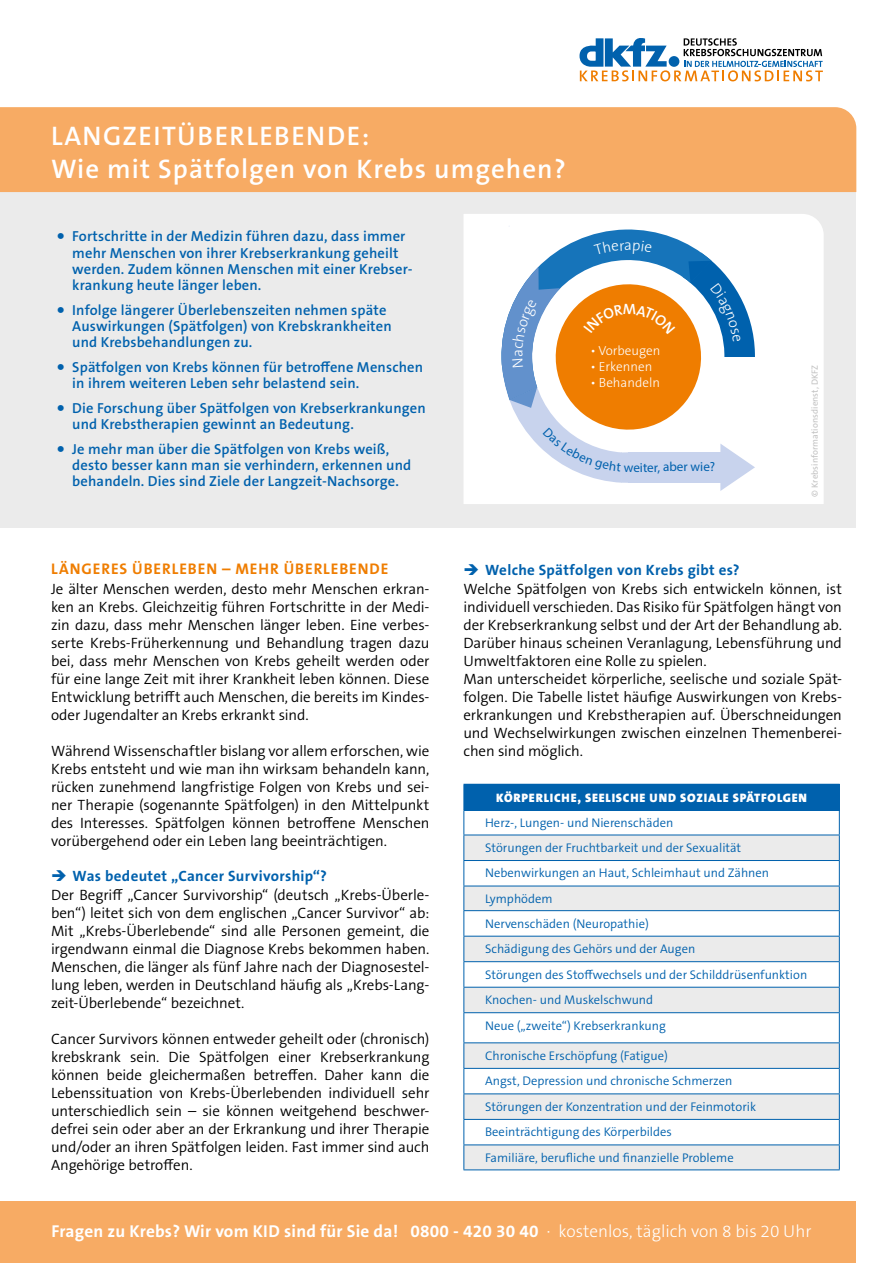
<style>
.page{position:relative;width:893px;height:1263px;background:#fff}
.page>*{position:absolute;margin:0;border:0;box-sizing:border-box;transform-origin:0 0}
.Titel{font:600 27px/32.4px "The Sans B W6";letter-spacing:.04em;color:#fff}
.t1{font:700 17.25px "The Sans B W7";letter-spacing:.01em;color:#fff}
.Head_1___Orange{font:700 15.45px "The Sans B W7";letter-spacing:.06em;color:#ef7d00}
.Fließtext{font:300 15px/18px "The Sans B W4";letter-spacing:-.01em;color:#000;text-align:justify}
.Head_2____Blau_pfeil_aufz{font:700 15px "The Sans B W7";letter-spacing:.02em;color:#0061ad}
.Aufz_blau_w6_semibold_9_7pt{font:600 14.55px/16.2px "The Sans B W6";letter-spacing:.01em;color:#0061ad}
.t2{font:300 13.2px "The Sans B W3";color:#fff}
.t3{font:13.2px "Myriad Pro";letter-spacing:-.005em;color:#0061ad}
.Tabelle_text{font:300 12.6px "The Sans B W4";color:#0061ad}
.Tabelle_U1{font:900 12.3px "The Sans B W9";letter-spacing:.065em;color:#fff}
.Copyright{font:9px "The Sans B W5 Plain";letter-spacing:.01em;color:#c2c2c2}
.s1{font-family:"The Sans B W4";font-weight:300;font-size:27px}
.s2{font-family:"The Sans B W3";font-weight:300}
</style>
<div class="page">
<div style="left:0;top:1201px;width:856px;height:62px;background:#f7ab64"></div>
<svg style="left:579px;top:38px;width:244px;height:43px"></svg>
<div style="left:0;top:191px;width:856px;height:337px;background:#ebebeb"></div>
<div style="left:0;top:107px;width:856px;height:85px;background:#f7ab64"></div>
<div style="left:464px;top:784px;width:375px;height:26px;background:#0061ad"></div>
<svg style="left:464px;top:836px;width:375px;height:333px;fill:#ebebeb"></svg>
<hr style="left:463px;top:784px;width:377px;height:1px;background:#0061ad">
<hr style="left:463px;top:810px;width:377px;height:1px;background:#0061ad">
<hr style="left:463px;top:835px;width:377px;height:1px;background:#0061ad">
<hr style="left:463px;top:860px;width:377px;height:1px;background:#0061ad">
<hr style="left:463px;top:886px;width:377px;height:1px;background:#0061ad">
<hr style="left:463px;top:910px;width:377px;height:1px;background:#0061ad">
<hr style="left:463px;top:936px;width:377px;height:1px;background:#0061ad">
<hr style="left:463px;top:961px;width:377px;height:1px;background:#0061ad">
<hr style="left:463px;top:987px;width:377px;height:1px;background:#0061ad">
<hr style="left:463px;top:1012px;width:377px;height:1px;background:#0061ad">
<hr style="left:463px;top:1042px;width:377px;height:1px;background:#0061ad">
<hr style="left:463px;top:1068px;width:377px;height:1px;background:#0061ad">
<hr style="left:463px;top:1093px;width:377px;height:1px;background:#0061ad">
<hr style="left:463px;top:1119px;width:377px;height:1px;background:#0061ad">
<hr style="left:463px;top:1144px;width:377px;height:1px;background:#0061ad">
<svg style="left:463px;top:785px;width:1px;height:384px"></svg>
<hr style="left:463px;top:1169px;width:377px;height:1px;background:#0061ad">
<svg style="left:839px;top:785px;width:1px;height:384px"></svg>
<div style="left:464px;top:214px;width:360px;height:290px;background:#fff"></div>
<div style="left:713px;top:357px;width:52px;height:28px;background:#fff"></div>
<svg style="left:496px;top:225px;width:259px;height:266px;background:#cec2b3"></svg>
<h1 class="Titel" style="left:51px;top:120px;width:516px">LANGZEITÜBERLEBENDE:<br>Wie mit Spätfolgen von Krebs umgehen?</h1>
<p class="Aufz_blau_w6_semibold_9_7pt" style="left:72px;top:228px;width:342px;text-indent:-17px"><span class="s1">•</span> Fortschritte in der Medizin führen dazu, dass immer mehr Menschen von ihrer Krebserkrankung geheilt werden. Zudem können Menschen mit einer Krebser&shy;krankung heute länger leben.</p>
<p class="Aufz_blau_w6_semibold_9_7pt" style="left:72px;top:302px;width:321px;text-indent:-17px"><span class="s1">•</span> Infolge längerer Überlebenszeiten nehmen späte<br>Auswirkungen (Spätfolgen) von Krebskrankheiten und Krebsbehandlungen zu.</p>
<p class="Aufz_blau_w6_semibold_9_7pt" style="left:72px;top:359px;width:352px;text-indent:-17px"><span class="s1">•</span> Spätfolgen von Krebs können für betroffene Menschen in ihrem weiteren Leben sehr belastend sein.</p>
<p class="Aufz_blau_w6_semibold_9_7pt" style="left:72px;top:400px;width:355px;text-indent:-17px"><span class="s1">•</span> Die Forschung über Spätfolgen von Krebserkrankungen und Krebstherapien gewinnt an Bedeutung.</p>
<p class="Aufz_blau_w6_semibold_9_7pt" style="left:72px;top:441px;width:340px;text-indent:-17px"><span class="s1">•</span> Je mehr man über die Spätfolgen von Krebs weiß, desto besser kann man sie verhindern, erkennen und behandeln. Dies sind Ziele der Langzeit-Nachsorge.</p>
<p class="t2" style="left:590px;top:342px;width:71px">• Vorbeugen</p>
<p class="t2" style="left:590px;top:358px;width:63px">• Erkennen</p>
<p class="t2" style="left:590px;top:374px;width:71px">• Behandeln</p>
<p class="t3" style="left:624px;top:459px;width:93px">weiter, aber wie?</p>
<p class="Copyright" style="left:809px;top:497px;width:134px;rotate:-90deg">© Krebsinformationsdienst, DKFZ</p>
<h2 class="Head_1___Orange" style="left:51px;top:558px;width:339px">LÄNGERES ÜBERLEBEN – MEHR ÜBERLEBENDE</h2>
<p class="Fließtext" style="left:51px;top:580px;width:380px">Je älter Menschen werden, desto mehr Menschen erkran&shy;ken an Krebs. Gleichzeitig führen Fortschritte in der Medi&shy;zin dazu, dass mehr Menschen länger leben. Eine verbes&shy;serte Krebs-Früherkennung und Behandlung tragen dazu bei, dass mehr Menschen von Krebs geheilt werden oder für eine lange Zeit mit ihrer Krankheit leben können. Diese Entwicklung betrifft auch Menschen, die bereits im Kindes&shy;oder Jugendalter an Krebs erkrankt sind.</p>
<p class="Fließtext" style="left:51px;top:742px;width:380px">Während Wissenschaftler bislang vor allem erforschen, wie Krebs entsteht und wie man ihn wirksam behandeln kann, rücken zunehmend langfristige Folgen von Krebs und sei&shy;ner Therapie (sogenannte Spätfolgen) in den Mittelpunkt des Interesses. Spätfolgen können betroffene Menschen vorübergehend oder ein Leben lang beeinträchtigen.</p>
<p class="Head_2____Blau_pfeil_aufz" style="left:73px;top:866px;width:256px">Was bedeutet „Cancer Survivorship“?</p>
<p class="Fließtext" style="left:51px;top:886px;width:380px">Der Begriff „Cancer Survivorship“ (deutsch „Krebs-Überle&shy;ben“) leitet sich von dem englischen „Cancer Survivor“ ab:<br>Mit „Krebs-Überlebende“ sind alle Personen gemeint, die irgendwann einmal die Diagnose Krebs bekommen haben.<br>Menschen, die länger als fünf Jahre nach der Diagnosestel&shy;lung leben, werden in Deutschland häufig als „Krebs-Lang&shy;zeit-Überlebende“ bezeichnet.</p>
<p class="Fließtext" style="left:51px;top:1030px;width:380px">Cancer Survivors können entweder geheilt oder (chronisch) krebskrank sein. Die Spätfolgen einer Krebserkrankung können beide gleichermaßen betreffen. Daher kann die Lebenssituation von Krebs-Überlebenden individuell sehr unterschiedlich sein – sie können weitgehend beschwer&shy;defrei sein oder aber an der Erkrankung und ihrer Therapie und/oder an ihren Spätfolgen leiden. Fast immer sind auch Angehörige betroffen.</p>
<p class="Head_2____Blau_pfeil_aufz" style="left:485px;top:560px;width:256px">Welche Spätfolgen von Krebs gibt es?</p>
<p class="Fließtext" style="left:463px;top:580px;width:380px">Welche Spätfolgen von Krebs sich entwickeln können, ist individuell verschieden. Das Risiko für Spätfolgen hängt von der Krebserkrankung selbst und der Art der Behandlung ab.<br>Darüber hinaus scheinen Veranlagung, Lebensführung und Umweltfaktoren eine Rolle zu spielen.</p>
<p class="Fließtext" style="left:463px;top:670px;width:380px">Man unterscheidet körperliche, seelische und soziale Spät&shy;folgen. Die Tabelle listet häufige Auswirkungen von Krebs&shy;erkrankungen und Krebstherapien auf. Überschneidungen und Wechselwirkungen zwischen einzelnen Themenberei&shy;chen sind möglich.</p>
<p class="Tabelle_U1" style="left:496px;top:790px;width:312px">KÖRPERLICHE, SEELISCHE UND SOZIALE SPÄTFOLGEN</p>
<p class="Tabelle_text" style="left:485px;top:815px;width:190px">Herz-, Lungen- und Nierenschäden</p>
<p class="Tabelle_text" style="left:485px;top:840px;width:258px">Störungen der Fruchtbarkeit und der Sexualität</p>
<p class="Tabelle_text" style="left:485px;top:865px;width:286px">Nebenwirkungen an Haut, Schleimhaut und Zähnen</p>
<p class="Tabelle_text" style="left:485px;top:891px;width:69px">Lymphödem</p>
<p class="Tabelle_text" style="left:485px;top:915px;width:165px">Nervenschäden (Neuropathie)</p>
<p class="Tabelle_text" style="left:485px;top:941px;width:212px">Schädigung des Gehörs und der Augen</p>
<p class="Tabelle_text" style="left:485px;top:966px;width:324px">Störungen des Stoffwechsels und der Schilddrüsenfunktion</p>
<p class="Tabelle_text" style="left:485px;top:992px;width:170px">Knochen- und Muskelschwund</p>
<p class="Tabelle_text" style="left:485px;top:1017px;width:182px">Neue („zweite“) Krebserkrankung</p>
<p class="Tabelle_text" style="left:485px;top:1047px;width:184px">Chronische Erschöpfung (Fatigue)</p>
<p class="Tabelle_text" style="left:485px;top:1073px;width:249px">Angst, Depression und chronische Schmerzen</p>
<p class="Tabelle_text" style="left:485px;top:1098px;width:273px">Störungen der Konzentration und der Feinmotorik</p>
<p class="Tabelle_text" style="left:485px;top:1124px;width:188px">Beeinträchtigung des Körperbildes</p>
<p class="Tabelle_text" style="left:485px;top:1149px;width:250px">Familiäre, berufliche und finanzielle Probleme</p>
<p class="t1" style="left:51px;top:1220px;width:761px">Fragen zu Krebs? Wir vom KID sind für Sie da! 0800 - 420 30 40 <span class="s2">· kostenlos, täglich von 8 bis 20 Uhr</span></p>
</div>
